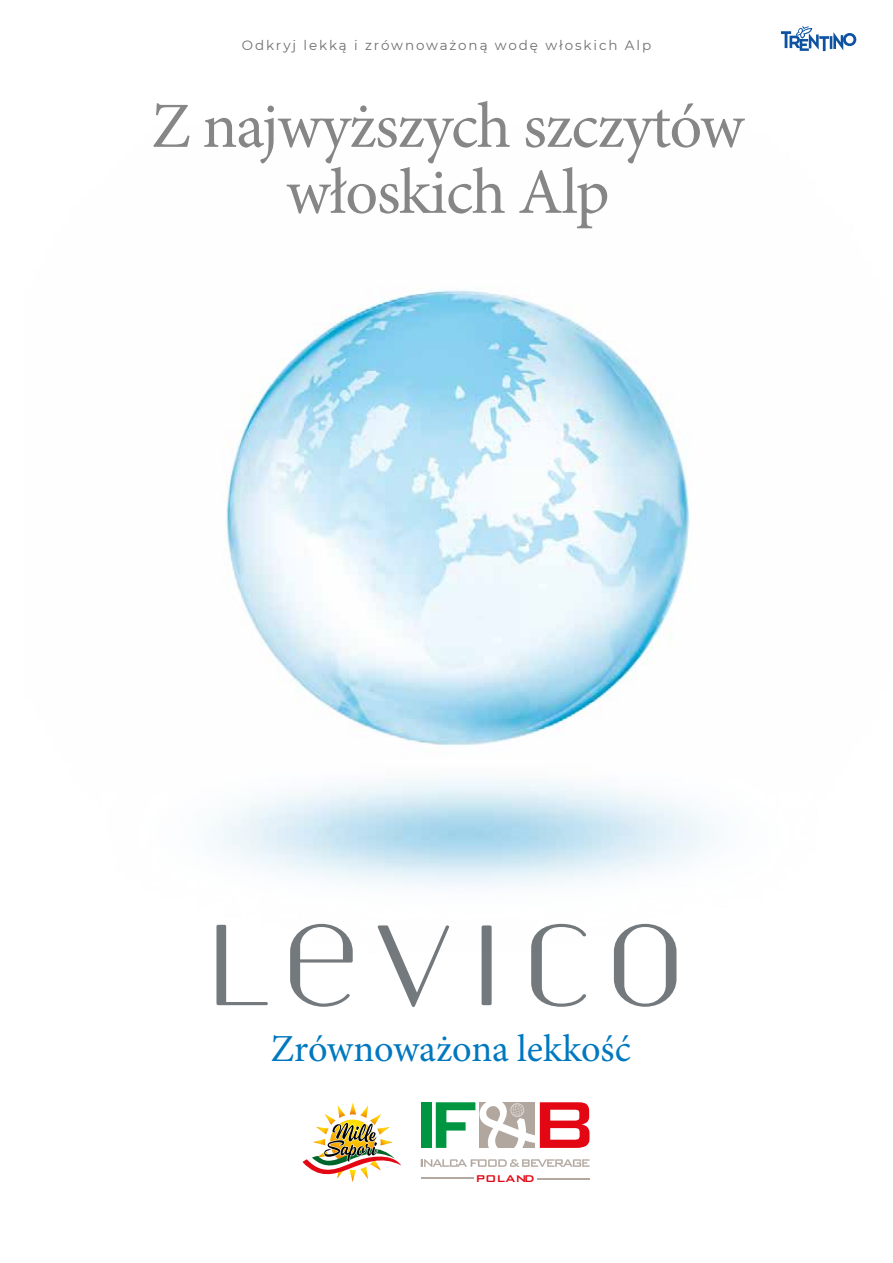
<style>
.page{position:relative;width:893px;height:1263px;background:#fff}
.page>*{position:absolute;margin:0;border:0;box-sizing:border-box;transform-origin:0 0}
.t1{font:64.5px/66px "Minion Pro";letter-spacing:-.02em;color:#878787;text-align:center}
.t2{font:38.25px "Minion Pro";color:#0078bf}
.t3{font:13.5px "Montserrat";letter-spacing:.14em;color:#706f6f}
.t4{font:500 13.05px "Bank Gothic BT";color:#e30613}
</style>
<div class="page">
<img style="left:216px;top:288px;width:498px;height:698px">
<svg style="left:781px;top:26px;width:75px;height:25px"></svg>
<svg style="left:216px;top:925px;width:52px;height:80px"></svg>
<svg style="left:378px;top:925px;width:71px;height:82px"></svg>
<svg style="left:614px;top:924px;width:62px;height:83px"></svg>
<svg style="left:290px;top:924px;width:63px;height:83px"></svg>
<svg style="left:531px;top:924px;width:55px;height:83px"></svg>
<svg style="left:482px;top:925px;width:10px;height:80px"></svg>
<img style="left:303px;top:1102px;width:98px;height:80px">
<div style="left:421px;top:1102px;width:11px;height:46px;background:#009641"></div>
<svg style="left:540px;top:1102px;width:49px;height:46px"></svg>
<svg style="left:436px;top:1102px;width:98px;height:46px"></svg>
<svg style="left:421px;top:1159px;width:168px;height:8px"></svg>
<hr style="left:421px;top:1178px;width:53px;height:1px;background:#b2a89f">
<hr style="left:537px;top:1178px;width:53px;height:2px;background:#b2a89f">
<p class="t3" style="left:242px;top:36px;width:411px">Odkryj lekką i zrównoważoną wodę włoskich Alp</p>
<h1 class="t1" style="left:151px;top:94px;width:594px">Z najwyższych szczytów włoskich Alp</h1>
<h2 class="t2" style="left:271px;top:1024px;width:362px">Zrównoważona lekkość</h2>
<p class="t4" style="left:475px;top:1172px;width:61px">POLAND</p>
</div>
